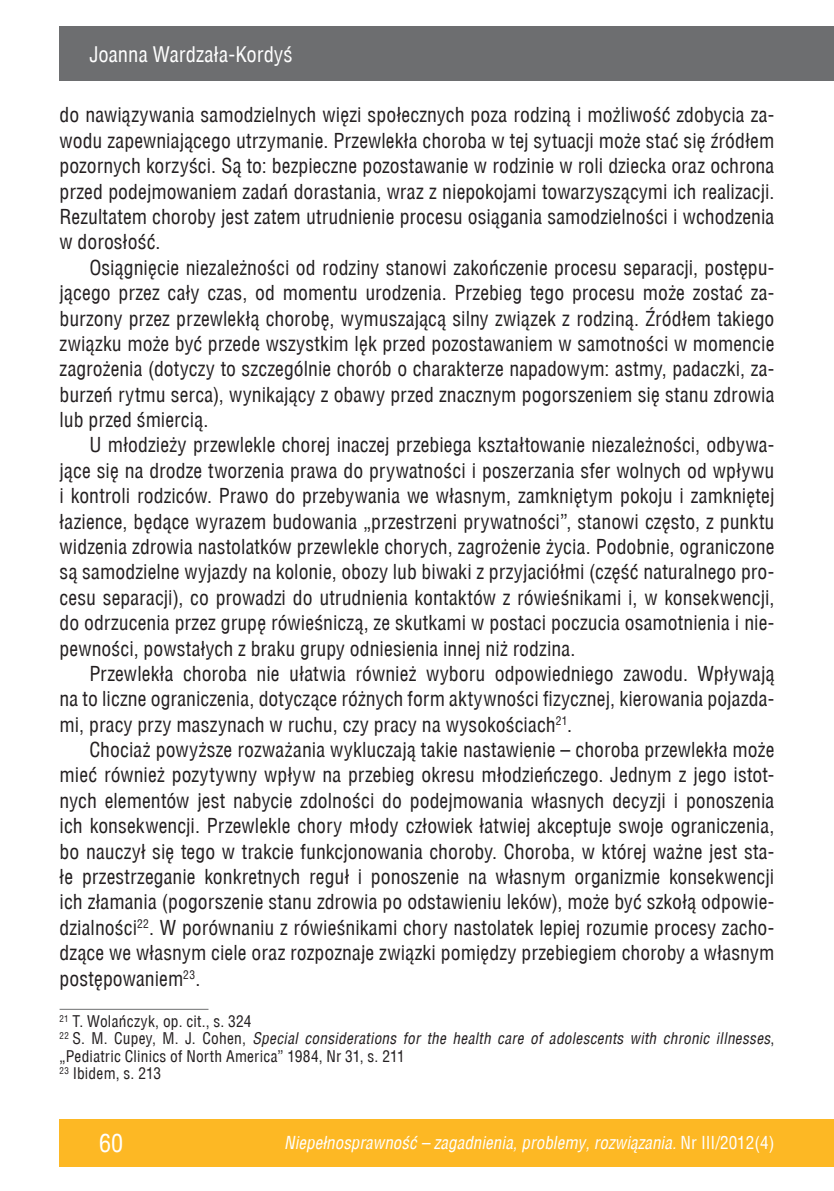
<style>
.page{position:relative;width:834px;height:1191px;background:#fff}
.page>*{position:absolute;margin:0;border:0;box-sizing:border-box;transform-origin:0 0}
.t1{font:24.5px "Switzerland Condensed";color:#fff}
.t2{font:21px "Switzerland Condensed";letter-spacing:.005em;color:#fff}
.t3{font:20.12px/25.4px "Switzerland Condensed";letter-spacing:.005em;color:#231f20;text-align:justify}
.t4{font:italic 17.5px "Switzerland Condensed";color:#fff}
.t5{font:15.75px/17.5px "Switzerland Condensed";letter-spacing:.015em;color:#231f20}
.s1{font-style:italic}
.s2{font-style:normal}
</style>
<div class="page">
<div style="left:60px;top:1119px;width:773px;height:47px;background:#fdb824"></div>
<div style="left:60px;top:26px;width:773px;height:55px;background:#6d6e70"></div>
<hr style="left:60px;top:1008px;width:148px;height:1px;background:#6d6e70">
<p class="t2" style="left:89px;top:42px;width:205px">Joanna Wardzała-Kordyś</p>
<p class="t3" style="left:60px;top:102px;width:716px">do nawiązywania samodzielnych więzi społecznych poza rodziną i możliwość zdobycia za&shy;wodu zapewniającego utrzymanie. Przewlekła choroba w tej sytuacji może stać się źródłem pozornych korzyści. Są to: bezpieczne pozostawanie w rodzinie w roli dziecka oraz ochrona przed podejmowaniem zadań dorastania, wraz z niepokojami towarzyszącymi ich realizacji.<br>Rezultatem choroby jest zatem utrudnienie procesu osiągania samodzielności i wchodzenia w dorosłość.</p>
<p class="t3" style="left:60px;top:255px;width:716px;text-indent:30px">Osiągnięcie niezależności od rodziny stanowi zakończenie procesu separacji, postępu&shy;jącego przez cały czas, od momentu urodzenia. Przebieg tego procesu może zostać za&shy;burzony przez przewlekłą chorobę, wymuszającą silny związek z rodziną. Źródłem takiego związku może być przede wszystkim lęk przed pozostawaniem w samotności w momencie zagrożenia (dotyczy to szczególnie chorób o charakterze napadowym: astmy, padaczki, za&shy;burzeń rytmu serca), wynikający z obawy przed znacznym pogorszeniem się stanu zdrowia lub przed śmiercią.</p>
<p class="t3" style="left:60px;top:432px;width:716px;text-indent:30px">U młodzieży przewlekle chorej inaczej przebiega kształtowanie niezależności, odbywa&shy;jące się na drodze tworzenia prawa do prywatności i poszerzania sfer wolnych od wpływu i kontroli rodziców. Prawo do przebywania we własnym, zamkniętym pokoju i zamkniętej łazience, będące wyrazem budowania „przestrzeni prywatności”, stanowi często, z punktu widzenia zdrowia nastolatków przewlekle chorych, zagrożenie życia. Podobnie, ograniczone są samodzielne wyjazdy na kolonie, obozy lub biwaki z przyjaciółmi (część naturalnego pro&shy;cesu separacji), co prowadzi do utrudnienia kontaktów z rówieśnikami i, w konsekwencji, do odrzucenia przez grupę rówieśniczą, ze skutkami w postaci poczucia osamotnienia i nie&shy;pewności, powstałych z braku grupy odniesienia innej niż rodzina.</p>
<p class="t3" style="left:60px;top:661px;width:716px;text-indent:30px">Przewlekła choroba nie ułatwia również wyboru odpowiedniego zawodu. Wpływają na to liczne ograniczenia, dotyczące różnych form aktywności fizycznej, kierowania pojazda&shy;mi, pracy przy maszynach w ruchu, czy pracy na wysokościach<sup>21</sup>.</p>
<p class="t3" style="left:60px;top:737px;width:716px;text-indent:30px">Chociaż powyższe rozważania wykluczają takie nastawienie – choroba przewlekła może mieć również pozytywny wpływ na przebieg okresu młodzieńczego. Jednym z jego istot&shy;nych elementów jest nabycie zdolności do podejmowania własnych decyzji i ponoszenia ich konsekwencji. Przewlekle chory młody człowiek łatwiej akceptuje swoje ograniczenia, bo nauczył się tego w trakcie funkcjonowania choroby. Choroba, w której ważne jest sta&shy;łe przestrzeganie konkretnych reguł i ponoszenie na własnym organizmie konsekwencji ich złamania (pogorszenie stanu zdrowia po odstawieniu leków), może być szkołą odpowie&shy;dzialności<sup>22</sup>. W porównaniu z rówieśnikami chory nastolatek lepiej rozumie procesy zacho&shy;dzące we własnym ciele oraz rozpoznaje związki pomiędzy przebiegiem choroby a własnym postępowaniem<sup>23</sup>.</p>
<p class="t5" style="left:60px;top:1012px;width:716px"><sup>21</sup> T. Wolańczyk, op. cit., s. 324<br><sup>22</sup> S. M. Cupey, M. J. Cohen, <span class="s1">Special considerations for the health care of adolescents with chronic illnesses</span>, „Pediatric Clinics of North America” 1984, Nr 31, s. 211<br><sup>23</sup> Ibidem, s. 213</p>
<p class="t1" style="left:99px;top:1129px;width:26px">60</p>
<p class="t4" style="left:284px;top:1132px;width:491px">Niepełnosprawność – zagadnienia, problemy, rozwiązania. <span class="s2">Nr III/2012(4)</span></p>
</div>
